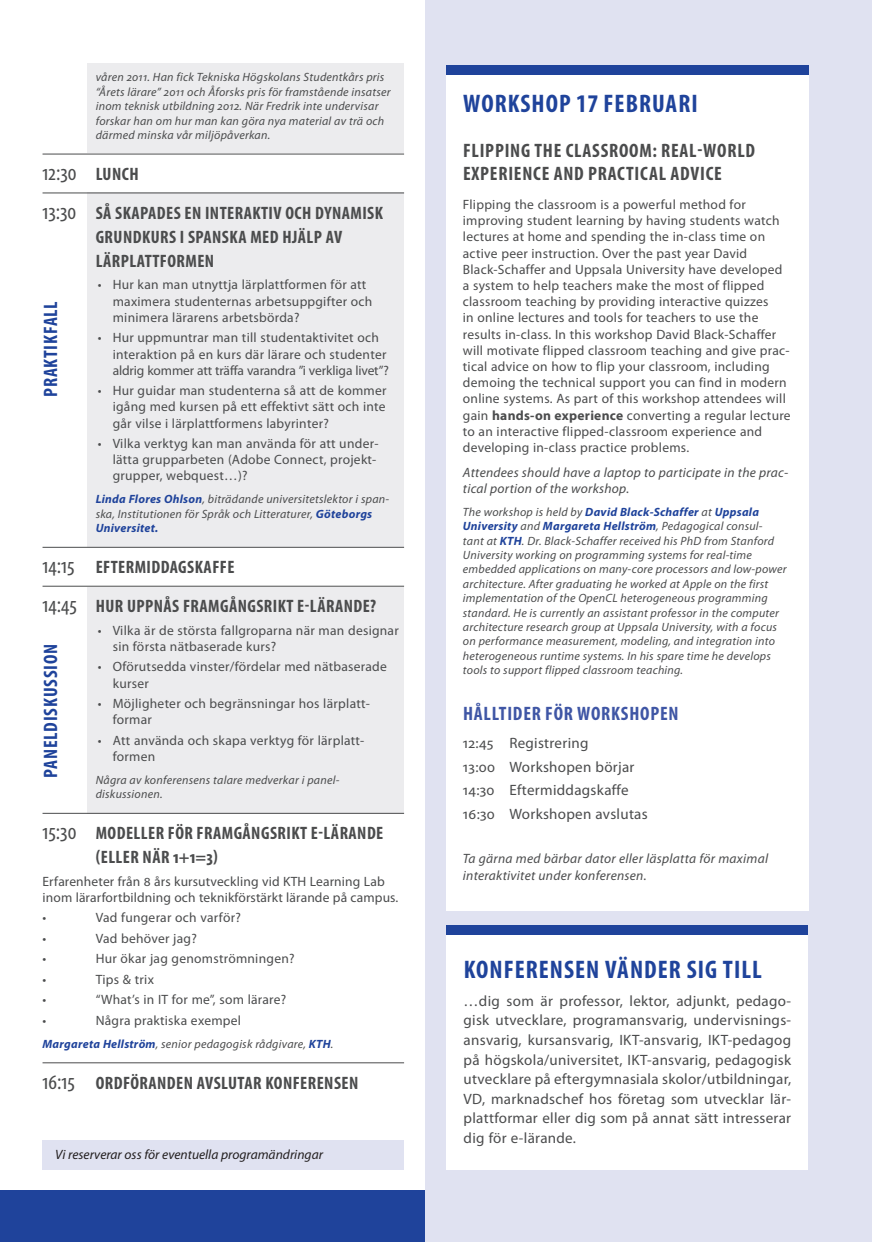
<style>
.page{position:relative;width:872px;height:1242px;background:#fff}
.page>*{position:absolute;margin:0;border:0;box-sizing:border-box;transform-origin:0 0}
.t1{font:700 condensed 25.5px "Myriad Pro";letter-spacing:.04em;color:#1f439b}
._2-Rubrik{font:condensed 22.5px "Myriad Pro";color:#4b4c4d}
.t2{font:700 condensed 19.5px/23.4px "Myriad Pro";letter-spacing:.04em;color:#4b4c4d}
.t3{font:700 condensed 19.5px "Myriad Pro";letter-spacing:.04em;color:#1f439b}
.t4{font:700 condensed 19.5px "Myriad Pro";letter-spacing:.04em;color:#3f56a5}
._2-Rubrik-2{font:700 condensed 18px/24px "Myriad Pro";letter-spacing:.025em;color:#4b4c4d}
.Ruta_Bröd__Programsi{font:15px/19.5px "Myriad Pro";letter-spacing:.02em;color:#4b4c4d;text-align:justify}
._2-Programpunkter{font:13.5px/16.2px "Myriad Pro";letter-spacing:.02em;color:#4b4c4d}
._2-Programpunkter_Bu{font:13.5px/16.2px "Myriad Pro";letter-spacing:.02em;color:#4b4c4d}
._2-Programpunkter-2{font:italic 13.5px/16.2px "Myriad Pro";letter-spacing:.02em;color:#4b4c4d}
.t5{font:italic 13.5px "Myriad Pro";color:#231f20}
._2-Namn{font:italic 12px/14.4px "Myriad Pro";letter-spacing:.02em;color:#4b4c4d}
.s1{font-weight:700;font-size:18px}
.s2{font-weight:400;font-size:22.5px}
.s3{font-weight:700;color:#1f439b}
.s4{font-weight:700}
</style>
<div class="page">
<div style="left:87px;top:192px;width:317px;height:354px;background:#ececee"></div>
<div style="left:87px;top:63px;width:317px;height:89px;background:#ececee"></div>
<div style="left:87px;top:587px;width:317px;height:226px;background:#ececee"></div>
<div style="left:0;top:1191px;width:558px;height:51px;background:#1f439b"></div>
<div style="left:425px;top:0;width:447px;height:1242px;background:#e0e2f1"></div>
<div style="left:446px;top:69px;width:362px;height:842px;background:#fff"></div>
<div style="left:446px;top:65px;width:362px;height:9px;background:#1f439b"></div>
<hr style="left:43px;top:154px;width:361px;height:1px;background:#4b4c4d">
<hr style="left:43px;top:193px;width:361px;height:1px;background:#4b4c4d">
<hr style="left:43px;top:547px;width:361px;height:1px;background:#4b4c4d">
<hr style="left:43px;top:586px;width:361px;height:1px;background:#4b4c4d">
<hr style="left:43px;top:813px;width:361px;height:1px;background:#4b4c4d">
<hr style="left:43px;top:1062px;width:361px;height:1px;background:#4b4c4d">
<div style="left:446px;top:930px;width:362px;height:239px;background:#fff"></div>
<div style="left:446px;top:925px;width:362px;height:9px;background:#1f439b"></div>
<div style="left:43px;top:1140px;width:361px;height:29px;background:#e0e2f1"></div>
<p class="_2-Namn" style="left:96px;top:70px;width:296px">våren 2011. Han fick Tekniska Högskolans Studentkårs pris “Årets lärare” 2011 och Åforsks pris för framstående insatser inom teknisk utbildning 2012. När Fredrik inte undervisar forskar han om hur man kan göra nya material av trä och därmed minska vår miljöpåverkan.</p>
<p class="_2-Rubrik" style="left:43px;top:160px;width:98px">12:30 <span class="s1">LUNCH</span></p>
<p class="_2-Rubrik-2" style="left:96px;top:201px;width:289px;text-indent:-53px"><span class="s2">13:30</span> SÅ SKAPADES EN INTERAKTIV OCH DYNAMISK<br>GRUNDKURS I SPANSKA MED HJÄLP AV<br>LÄRPLATTFORMEN</p>
<p class="_2-Programpunkter_Bu" style="left:113px;top:277px;width:261px;text-indent:-15px">• Hur kan man utnyttja lärplattformen för att maximera studenternas arbetsuppgifter och minimera lärarens arbetsbörda?</p>
<p class="_2-Programpunkter_Bu" style="left:113px;top:330px;width:278px;text-indent:-15px">• Hur uppmuntrar man till studentaktivitet och interaktion på en kurs där lärare och studenter aldrig kommer att träffa varandra ”i verkliga livet”?</p>
<p class="_2-Programpunkter_Bu" style="left:113px;top:383px;width:275px;text-align:justify;text-indent:-15px">• Hur guidar man studenterna så att de kommer igång med kursen på ett effektivt sätt och inte går vilse i lärplattformens labyrinter?</p>
<p class="_2-Programpunkter_Bu" style="left:113px;top:436px;width:267px;text-indent:-15px">• Vilka verktyg kan man använda för att under&shy;lätta grupparbeten (Adobe Connect, projekt&shy;grupper, webquest…)?</p>
<p class="_2-Namn" style="left:96px;top:492px;width:295px"><span class="s3">Linda Flores Ohlson</span>, biträdande universitetslektor i span&shy;ska, Institutionen för Språk och Litteraturer, <span class="s3">Göteborgs<br>Universitet.</span></p>
<p class="_2-Rubrik-2" style="left:43px;top:555px;width:193px"><span class="s2">14:15</span> EFTERMIDDAGSKAFFE</p>
<p class="_2-Rubrik-2" style="left:43px;top:594px;width:335px"><span class="s2">14:45</span> HUR UPPNÅS FRAMGÅNGSRIKT E-LÄRANDE?</p>
<p class="_2-Programpunkter_Bu" style="left:113px;top:622px;width:287px;text-indent:-15px">• Vilka är de största fallgroparna när man designar sin första nätbaserade kurs?</p>
<p class="_2-Programpunkter_Bu" style="left:113px;top:659px;width:276px;text-indent:-15px">• Oförutsedda vinster/fördelar med nätbaserade kurser</p>
<p class="_2-Programpunkter_Bu" style="left:113px;top:695px;width:259px;text-indent:-15px">• Möjligheter och begränsningar hos lärplatt&shy;formar</p>
<p class="_2-Programpunkter_Bu" style="left:113px;top:732px;width:253px;text-indent:-15px">• Att använda och skapa verktyg för lärplatt&shy;formen</p>
<p class="_2-Namn" style="left:96px;top:773px;width:245px">Några av konferensens talare medverkar i panel&shy;diskussionen.</p>
<p class="_2-Rubrik-2" style="left:96px;top:821px;width:289px;text-indent:-53px"><span class="s2">15:30</span> MODELLER FÖR FRAMGÅNGSRIKT E-LÄRANDE (ELLER NÄR 1+1=3)</p>
<p class="_2-Programpunkter" style="left:43px;top:873px;width:357px">Erfarenheter från 8 års kursutveckling vid KTH Learning Lab inom lärarfortbildning och teknikförstärkt lärande på campus.</p>
<p class="_2-Programpunkter_Bu" style="left:43px;top:910px;width:5px">•</p>
<p class="_2-Programpunkter_Bu" style="left:96px;top:910px;width:147px">Vad fungerar och varför?</p>
<p class="_2-Programpunkter_Bu" style="left:43px;top:930px;width:5px">•</p>
<p class="_2-Programpunkter_Bu" style="left:96px;top:930px;width:103px">Vad behöver jag?</p>
<p class="_2-Programpunkter_Bu" style="left:43px;top:951px;width:5px">•</p>
<p class="_2-Programpunkter_Bu" style="left:96px;top:951px;width:200px">Hur ökar jag genomströmningen?</p>
<p class="_2-Programpunkter_Bu" style="left:43px;top:971px;width:5px">•</p>
<p class="_2-Programpunkter_Bu" style="left:96px;top:971px;width:60px">Tips &amp; trix</p>
<p class="_2-Programpunkter_Bu" style="left:43px;top:992px;width:5px">•</p>
<p class="_2-Programpunkter_Bu" style="left:96px;top:992px;width:192px">“What’s in IT for me”, som lärare?</p>
<p class="_2-Programpunkter_Bu" style="left:43px;top:1012px;width:5px">•</p>
<p class="_2-Programpunkter_Bu" style="left:96px;top:1012px;width:147px">Några praktiska exempel</p>
<p class="_2-Namn" style="left:43px;top:1036px;width:292px"><span class="s3">Margareta Hellström</span>, senior pedagogisk rådgivare, <span class="s3">KTH</span>.</p>
<p class="_2-Rubrik-2" style="left:43px;top:1071px;width:317px"><span class="s2">16:15</span> ORDFÖRANDEN AVSLUTAR KONFERENSEN</p>
<p class="t3" style="left:40px;top:397px;width:97px;rotate:-90deg">PRAKTIKFALL</p>
<p class="t3" style="left:40px;top:777px;width:135px;rotate:-90deg">PANELDISKUSSION</p>
<p class="t5" style="left:55px;top:1147px;width:269px">Vi reserverar oss för eventuella programändringar</p>
<p class="t1" style="left:463px;top:89px;width:236px">WORKSHOP 17 FEBRUARI</p>
<p class="t2" style="left:463px;top:139px;width:293px">FLIPPING THE CLASSROOM: REAL-WORLD<br>EXPERIENCE AND PRACTICAL ADVICE</p>
<p class="_2-Programpunkter" style="left:463px;top:196px;width:329px">Flipping the classroom is a powerful method for improving student learning by having students watch lectures at home and spending the in-class time on active peer instruction. Over the past year David Black-Schaffer and Uppsala University have developed a system to help teachers make the most of flipped classroom teaching by providing interactive quizzes<br>in online lectures and tools for teachers to use the results in-class. In this workshop David Black-Schaffer will motivate flipped classroom teaching and give prac&shy;tical advice on how to flip your classroom, including demoing the technical support you can find in modern online systems. As part of this workshop attendees will gain <span class="s4">hands-on experience</span> converting a regular lecture to an interactive flipped-classroom experience and developing in-class practice problems.</p>
<p class="_2-Programpunkter-2" style="left:463px;top:464px;width:327px">Attendees should have a laptop to participate in the prac&shy;tical portion of the workshop.</p>
<p class="_2-Namn" style="left:463px;top:505px;width:325px">The workshop is held by <span class="s3">David Black-Schaffer</span> at <span class="s3">Uppsala University</span> and <span class="s3">Margareta Hellström</span>, Pedagogical consul-<br>tant at <span class="s3">KTH</span>. Dr. Black-Schaffer received his PhD from Stanford University working on programming systems for real-time embedded applications on many-core processors and low-power architecture. After graduating he worked at Apple on the first implementation of the OpenCL heterogeneous programming standard. He is currently an assistant professor in the computer architecture research group at Uppsala University, with a focus on performance measurement, modeling, and integration into heterogeneous runtime systems. In his spare time he develops tools to support flipped classroom teaching.</p>
<p class="t4" style="left:463px;top:702px;width:217px">HÅLLTIDER FÖR WORKSHOPEN</p>
<p class="Ruta_Bröd__Programsi" style="left:463px;top:733px;width:127px">12:45 Registrering</p>
<p class="Ruta_Bröd__Programsi" style="left:463px;top:757px;width:173px">13:00 Workshopen börjar</p>
<p class="Ruta_Bröd__Programsi" style="left:463px;top:781px;width:167px">14:30 Eftermiddagskaffe</p>
<p class="Ruta_Bröd__Programsi" style="left:463px;top:804px;width:186px">16:30 Workshopen avslutas</p>
<p class="_2-Programpunkter-2" style="left:463px;top:851px;width:307px">Ta gärna med bärbar dator eller läsplatta för maximal interaktivitet under konferensen.</p>
<p class="t1" style="left:464px;top:955px;width:299px">KONFERENSEN VÄNDER SIG TILL</p>
<p class="Ruta_Bröd__Programsi" style="left:463px;top:991px;width:329px">…dig som är professor, lektor, adjunkt, pedago&shy;gisk utvecklare, programansvarig, undervisnings&shy;ansvarig, kursansvarig, IKT-ansvarig, IKT-pedagog på högskola/universitet, IKT-ansvarig, pedagogisk utvecklare på eftergymnasiala skolor/utbildningar, VD, marknadschef hos företag som utvecklar lär&shy;plattformar eller dig som på annat sätt intresserar dig för e-lärande.</p>
</div>
